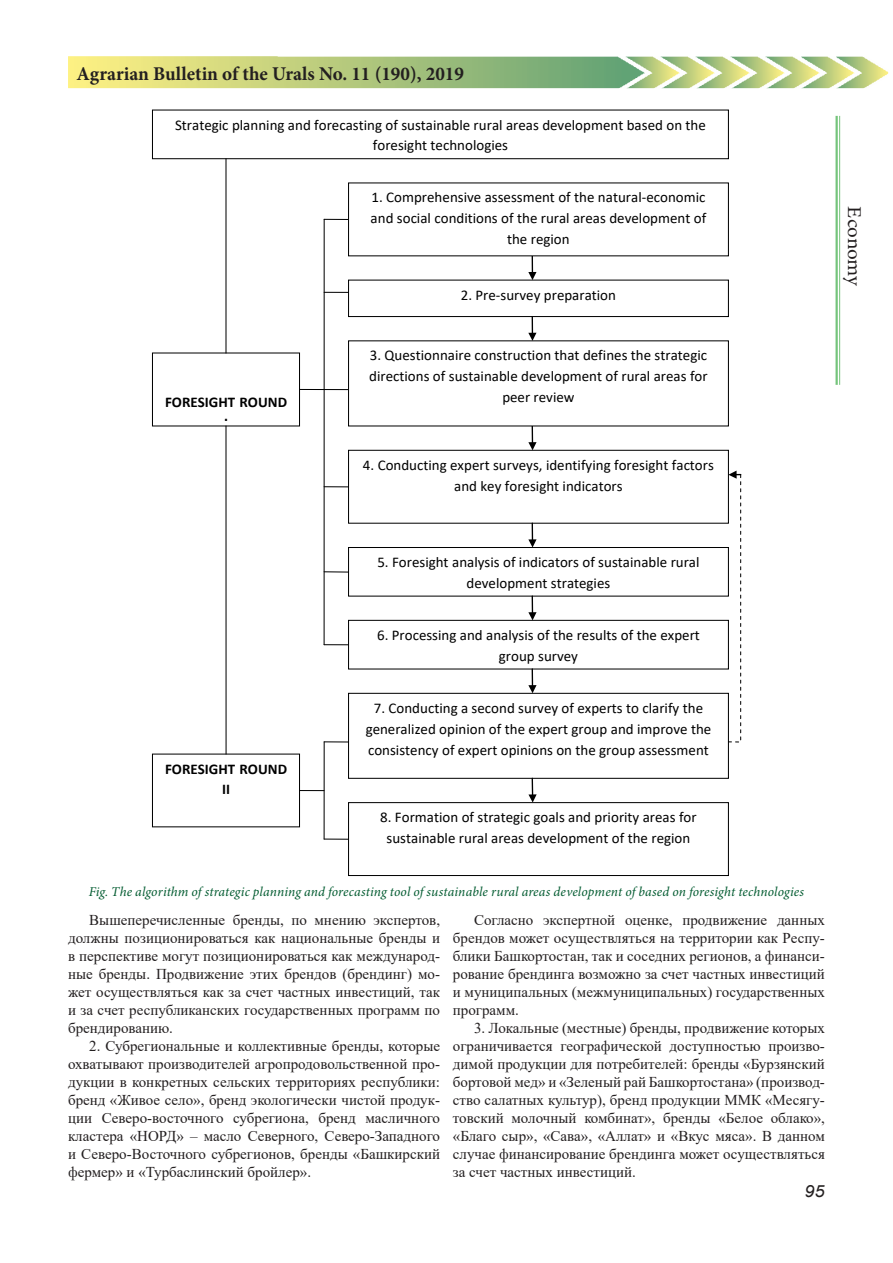
<style>
.page{position:relative;width:893px;height:1263px;background:#fff}
.page>*{position:absolute;margin:0;border:0;box-sizing:border-box;transform-origin:0 0}
.t1{font:700 19.5px "Minion Pro";color:#231f20}
.t2{font:19.5px "Minion Pro";letter-spacing:-.015em;color:#231f20;scale:1.08 1}
.t3{font:italic 16.8px "Arial";color:#231f20;scale:1.08 1}
.Обычный{font:15px/18px "Times New Roman";color:#231f20;text-align:justify}
.t4{font:14.85px/20.9px "Calibri";color:#000;text-align:center}
.t5{font:700 14.85px/20.9px "Calibri";color:#000;text-align:center}
.рисунок{font:italic 13.5px "Minion Pro";letter-spacing:.01em;color:#025b30}
</style>
<div class="page">
<hr style="left:835px;top:116px;width:3px;height:269px;background:#40ae49">
<hr style="left:839px;top:116px;width:1px;height:269px;background:#40ae49">
<img style="left:68px;top:56px;width:820px;height:32px">
<div style="left:348px;top:547px;width:381px;height:50px;border:1px solid #000"></div>
<div style="left:348px;top:450px;width:381px;height:74px;border:1px solid #000"></div>
<div style="left:348px;top:620px;width:381px;height:49px;border:1px solid #000"></div>
<div style="left:348px;top:280px;width:381px;height:37px;border:1px solid #000"></div>
<div style="left:348px;top:802px;width:381px;height:74px;border:1px solid #000"></div>
<div style="left:348px;top:693px;width:381px;height:86px;border:1px solid #000"></div>
<div style="left:152px;top:352px;width:148px;height:74px;border:1px solid #000"></div>
<div style="left:152px;top:753px;width:148px;height:74px;border:1px solid #000"></div>
<hr style="left:324px;top:219px;width:1px;height:426px;background:#000">
<svg style="left:324px;top:219px;width:24px;height:1px"></svg>
<svg style="left:299px;top:389px;width:49px;height:1px"></svg>
<svg style="left:324px;top:644px;width:24px;height:1px"></svg>
<hr style="left:324px;top:571px;width:24px;height:2px;background:#000">
<hr style="left:324px;top:742px;width:1px;height:97px;background:#000">
<hr style="left:324px;top:838px;width:24px;height:2px;background:#000">
<svg style="left:324px;top:741px;width:24px;height:1px"></svg>
<svg style="left:299px;top:790px;width:25px;height:1px"></svg>
<svg style="left:528px;top:256px;width:8px;height:24px"></svg>
<svg style="left:528px;top:426px;width:9px;height:24px"></svg>
<svg style="left:528px;top:523px;width:9px;height:24px"></svg>
<svg style="left:528px;top:596px;width:9px;height:24px"></svg>
<svg style="left:528px;top:669px;width:9px;height:24px"></svg>
<svg style="left:528px;top:778px;width:9px;height:24px"></svg>
<svg style="left:528px;top:317px;width:8px;height:24px"></svg>
<svg style="left:324px;top:292px;width:24px;height:1px"></svg>
<svg style="left:324px;top:486px;width:24px;height:1px"></svg>
<div style="left:152px;top:110px;width:577px;height:49px;border:1px solid #000"></div>
<hr style="left:225px;top:159px;width:1px;height:194px;background:#000">
<hr style="left:225px;top:426px;width:2px;height:328px;background:#000">
<svg style="left:728px;top:471px;width:13px;height:271px"></svg>
<h1 class="t1" style="left:77px;top:60px;width:389px">Agrarian Bulletin of the Urals No. 11 (190), 2019</h1>
<p class="t4" style="left:175px;top:114px;width:532px">Strategic planning and forecasting of sustainable rural areas development based on the foresight technologies</p>
<p class="t4" style="left:371px;top:187px;width:337px">1. Comprehensive assessment of the natural-economic and social conditions of the rural areas development of the region</p>
<p class="t5" style="left:165px;top:391px;width:124px">FORESIGHT ROUND<br>I</p>
<p class="t4" style="left:461px;top:284px;width:157px">2. Pre-survey preparation</p>
<p class="t4" style="left:369px;top:345px;width:340px">3. Questionnaire construction that defines the strategic directions of sustainable development of rural areas for peer review</p>
<p class="t4" style="left:363px;top:454px;width:352px">4. Conducting expert surveys, identifying foresight factors and key foresight indicators</p>
<h1 class="t2" style="left:868px;top:206px;width:75px;rotate:90deg">Economy</h1>
<p class="t4" style="left:377px;top:551px;width:324px">5. Foresight analysis of indicators of sustainable rural development strategies</p>
<p class="t4" style="left:377px;top:624px;width:324px">6. Processing and analysis of the results of the expert group survey</p>
<p class="t5" style="left:165px;top:758px;width:124px">FORESIGHT ROUND<br>II</p>
<p class="t4" style="left:366px;top:697px;width:347px">7. Conducting a second survey of experts to clarify the generalized opinion of the expert group and improve the consistency of expert opinions on the group assessment</p>
<p class="t4" style="left:380px;top:806px;width:318px">8. Formation of strategic goals and priority areas for sustainable rural areas development of the region</p>
<p class="рисунок" style="left:89px;top:883px;width:717px">Fig. The algorithm of strategic planning and forecasting tool of sustainable rural areas development of based on foresight technologies</p>
<p class="Обычный" style="left:453px;top:910px;width:374px;text-indent:21px">Согласно экспертной оценке, продвижение данных брендов может осуществляться на территории как Респу&shy;блики Башкортостан, так и соседних регионов, а финанси&shy;рование брендинга возможно за счет частных инвестиций и муниципальных (межмуниципальных) государственных программ.</p>
<p class="Обычный" style="left:453px;top:1018px;width:374px;text-indent:21px">3. Локальные (местные) бренды, продвижение которых ограничивается географической доступностью произво&shy;димой продукции для потребителей: бренды «Бурзянский бортовой мед» и «Зеленый рай Башкортостана» (производ&shy;ство салатных культур), бренд продукции ММК «Месягу&shy;товский молочный комбинат», бренды «Белое облако», «Благо сыр», «Сава», «Аллат» и «Вкус мяса». В данном случае финансирование брендинга может осуществляться за счет частных инвестиций.</p>
<p class="Обычный" style="left:68px;top:910px;width:374px;text-indent:21px">Вышеперечисленные бренды, по мнению экспертов, должны позиционироваться как национальные бренды и в перспективе могут позиционироваться как международ&shy;ные бренды. Продвижение этих брендов (брендинг) мо&shy;жет осуществляться как за счет частных инвестиций, так и за счет республиканских государственных программ по брендированию.</p>
<p class="Обычный" style="left:68px;top:1036px;width:374px;text-indent:21px">2. Субрегиональные и коллективные бренды, которые охватывают производителей агропродовольственной про&shy;дукции в конкретных сельских территориях республики: бренд «Живое село», бренд экологически чистой продук&shy;ции Северо-восточного субрегиона, бренд масличного кластера «НОРД» – масло Северного, Северо-Западного и Северо-Восточного субрегионов, бренды «Башкирский фермер» и «Турбаслинский бройлер».</p>
<p class="t3" style="left:804px;top:1181px;width:20px">95</p>
</div>
